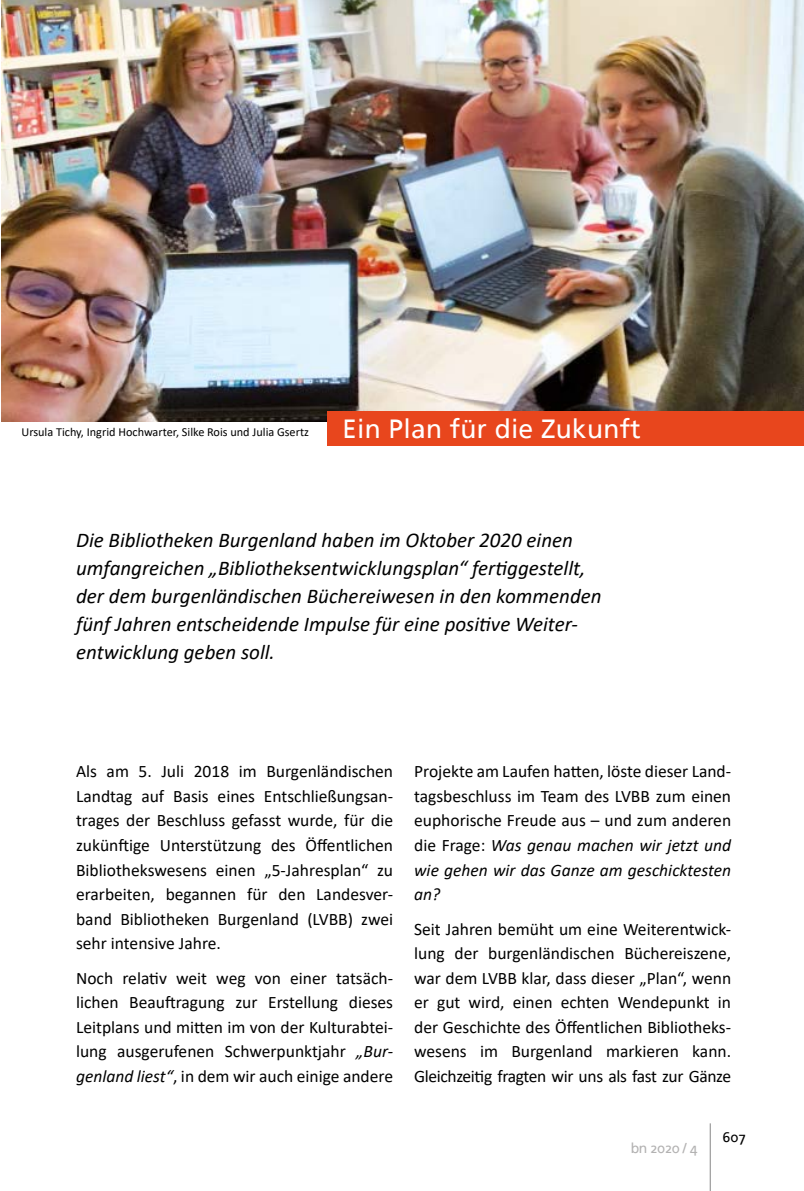
<style>
.page{position:relative;width:804px;height:1191px;background:#fff}
.page>*{position:absolute;margin:0;border:0;box-sizing:border-box;transform-origin:0 0}
.t1{font:26.25px "Frutiger Linotype";letter-spacing:.01em;color:#fff}
.t2{font:italic 21px/28px "Calibri";color:#000}
.t3{font:17.5px/24.5px "Calibri";color:#000;text-align:justify}
.t4{font:14px "Frutiger Linotype";letter-spacing:-.03em;color:#b3b2b2}
.t5{font:14px "Frutiger Linotype";color:#000}
.t6{font:12.25px "Calibri";color:#000}
.s1{font-style:italic}
</style>
<div class="page">
<hr style="left:710px;top:1123px;width:1px;height:68px;background:#878787">
<img style="left:1px;top:0;width:803px;height:422px">
<div style="left:327px;top:410px;width:477px;height:35px;background:#e8461d"></div>
<p class="t6" style="left:21px;top:423px;width:289px">Ursula Tichy, Ingrid Hochwarter, Silke Rois und Julia Gsertz</p>
<p class="t1" style="left:342px;top:413px;width:299px">Ein Plan für die Zukunft</p>
<p class="t2" style="left:76px;top:525px;width:527px">Die Bibliotheken Burgenland haben im Oktober 2020 einen umfangreichen „Bibliotheksentwicklungsplan“ fertiggestellt, der dem burgenländischen Büchereiwesen in den kommenden fünf Jahren entscheidende Impulse für eine positive Weiter&shy;entwicklung geben soll.</p>
<p class="t3" style="left:76px;top:759px;width:318px">Als am 5. Juli 2018 im Burgenländischen Landtag auf Basis eines Entschließungsan&shy;trages der Beschluss gefasst wurde, für die zukünftige Unterstützung des Öffentlichen Bibliothekswesens einen „5-Jahresplan“ zu erarbeiten, begannen für den Landesver&shy;band Bibliotheken Burgenland (LVBB) zwei sehr intensive Jahre.</p>
<p class="t3" style="left:76px;top:965px;width:318px">Noch relativ weit weg von einer tatsäch&shy;lichen Beauftragung zur Erstellung dieses Leitplans und mitten im von der Kulturabtei&shy;lung ausgerufenen Schwerpunktjahr <span class="s1">„Bur&shy;genland liest“</span>, in dem wir auch einige andere</p>
<p class="t3" style="left:414px;top:759px;width:318px">Projekte am Laufen hatten, löste dieser Land&shy;tagsbeschluss im Team des LVBB zum einen euphorische Freude aus – und zum anderen die Frage: <span class="s1">Was genau machen wir jetzt und wie gehen wir das Ganze am geschicktesten an?</span></p>
<p class="t3" style="left:414px;top:916px;width:318px">Seit Jahren bemüht um eine Weiterentwick&shy;lung der burgenländischen Büchereiszene, war dem LVBB klar, dass dieser „Plan“, wenn er gut wird, einen echten Wendepunkt in der Geschichte des Öffentlichen Bibliotheks&shy;wesens im Burgenland markieren kann.<br>Gleichzeitig fragten wir uns als fast zur Gänze</p>
<p class="t4" style="left:631px;top:1139px;width:68px">bn 2020 / 4</p>
<p class="t5" style="left:722px;top:1128px;width:25px">607</p>
</div>
